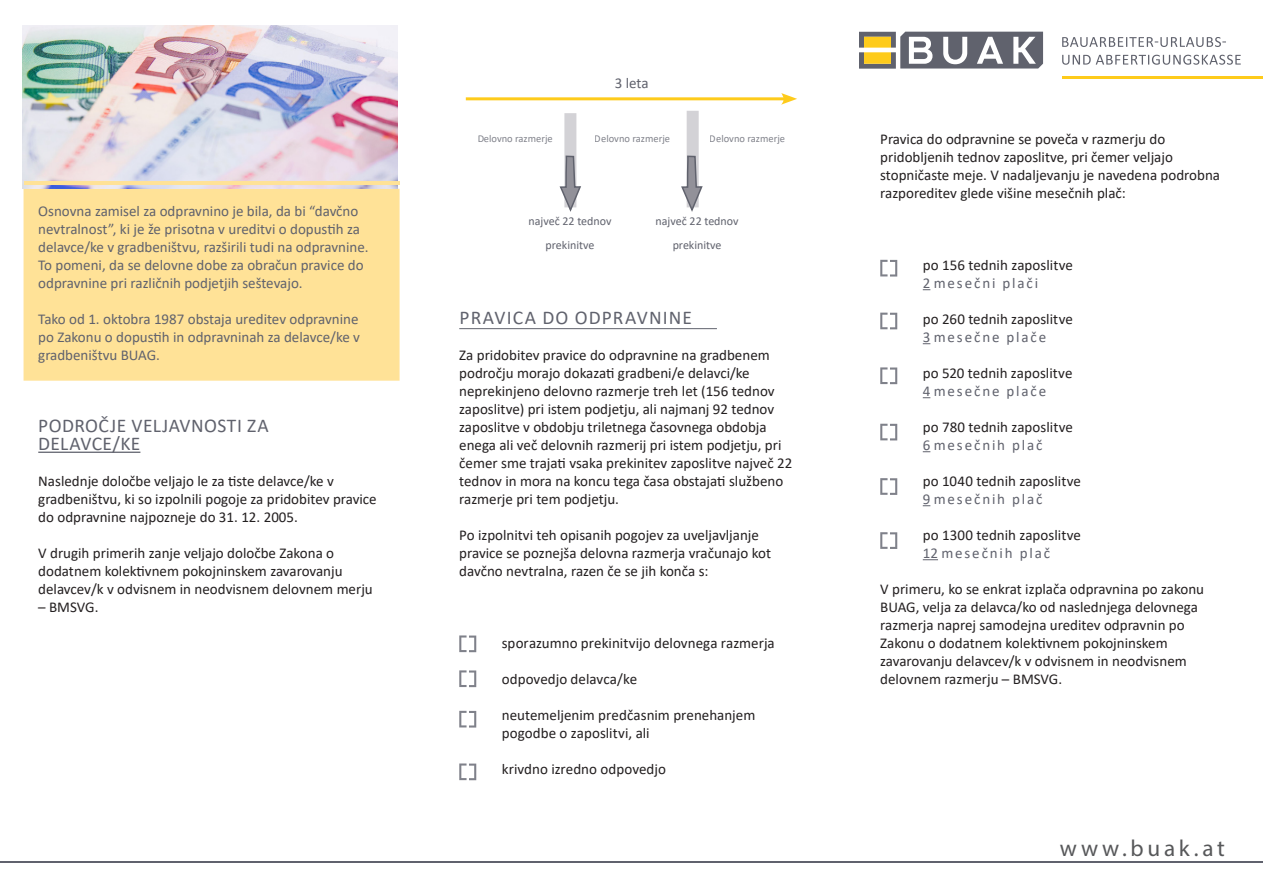
<style>
.page{position:relative;width:1263px;height:893px;background:#fff}
.page>*{position:absolute;margin:0;border:0;box-sizing:border-box;transform-origin:0 0}
.t1{font:23.25px "Myriad Pro";letter-spacing:.16em;color:#57585a}
.EINLEITUNG{font:19.5px/18px "Calibri";letter-spacing:.02em;color:#60626d}
.Überschriften{font:19.5px "Calibri";letter-spacing:.06em;color:#60626d}
.Fliesstext{font:15px/18px "Calibri";color:#231f20}
.TEXTEingerückter{font:15px/18px "Calibri";letter-spacing:.005em;color:#231f20}
.EINLEITUNG-2{font:15px/18px "Calibri";color:#60626d}
.t2{font:12px/24px "Calibri";color:#60626d;text-align:center}
.t3{font:10.5px "Calibri";color:#60626d}
.s1{color:#60626d}
</style>
<div class="page">
<svg style="left:22px;top:25px;width:376px;height:1px"></svg>
<svg style="left:1062px;top:55px;width:179px;height:10px"></svg>
<svg style="left:1062px;top:37px;width:164px;height:10px"></svg>
<svg style="left:859px;top:32px;width:184px;height:37px"></svg>
<hr style="left:1062px;top:76px;width:201px;height:2px;background:#fecb1b">
<hr style="left:0;top:861px;width:1263px;height:1px;background:#60626d">
<div style="left:24px;top:189px;width:376px;height:192px;background:#ffe297;border:2px solid #ffe297"></div>
<hr style="left:38px;top:452px;width:102px;height:1px;background:#60626d">
<hr style="left:459px;top:328px;width:258px;height:1px;background:#60626d">
<hr style="left:466px;top:97px;width:321px;height:3px;background:#fecb1b">
<svg style="left:781px;top:93px;width:16px;height:12px"></svg>
<div style="left:564px;top:113px;width:12px;height:94px;background:#d3d2d6"></div>
<div style="left:687px;top:111px;width:12px;height:96px;background:#d3d2d6"></div>
<svg style="left:459px;top:635px;width:17px;height:17px"></svg>
<svg style="left:459px;top:711px;width:17px;height:17px"></svg>
<svg style="left:459px;top:670px;width:17px;height:17px"></svg>
<svg style="left:923px;top:559px;width:15px;height:1px"></svg>
<svg style="left:559px;top:115px;width:144px;height:97px"></svg>
<svg style="left:880px;top:313px;width:17px;height:16px"></svg>
<svg style="left:880px;top:260px;width:17px;height:17px"></svg>
<svg style="left:880px;top:367px;width:17px;height:17px"></svg>
<svg style="left:880px;top:424px;width:17px;height:16px"></svg>
<svg style="left:880px;top:478px;width:17px;height:17px"></svg>
<svg style="left:880px;top:532px;width:17px;height:17px"></svg>
<svg style="left:459px;top:763px;width:17px;height:17px"></svg>
<img style="left:22px;top:26px;width:376px;height:162px">
<hr style="left:24px;top:182px;width:376px;height:3px;background:#ffe297">
<p class="EINLEITUNG-2" style="left:38px;top:202px;width:332px">Osnovna zamisel za odpravnino je bila, da bi “davčno nevtralnost”, ki je že prisotna v ureditvi o dopustih za delavce/ke v gradbeništvu, razširili tudi na odpravnine.<br>To pomeni, da se delovne dobe za obračun pravice do odpravnine pri različnih podjetjih seštevajo.</p>
<p class="EINLEITUNG-2" style="left:38px;top:310px;width:323px;text-align:justify">Tako od 1. oktobra 1987 obstaja ureditev odpravnine po Zakonu o dopustih in odpravninah za delavce/ke v gradbeništvu BUAG.</p>
<p class="EINLEITUNG" style="left:38px;top:416px;width:232px">PODROČJE VELJAVNOSTI ZA<br>DELAVCE/KE</p>
<p class="Fliesstext" style="left:38px;top:472px;width:340px">Naslednje določbe veljajo le za tiste delavce/ke v gradbeništvu, ki so izpolnili pogoje za pridobitev pravice do odpravnine najpozneje do 31. 12. 2005.</p>
<p class="Fliesstext" style="left:38px;top:544px;width:336px">V drugih primerih zanje veljajo določbe Zakona o dodatnem kolektivnem pokojninskem zavarovanju delavcev/k v odvisnem in neodvisnem delovnem merju</p>
<p class="Fliesstext" style="left:38px;top:598px;width:62px">– BMSVG.</p>
<p class="EINLEITUNG-2" style="left:615px;top:73px;width:35px">3 leta</p>
<p class="t3" style="left:477px;top:131px;width:77px">Delovno razmerje</p>
<p class="t3" style="left:595px;top:131px;width:77px">Delovno razmerje</p>
<p class="t3" style="left:710px;top:131px;width:77px">Delovno razmerje</p>
<p class="t2" style="left:528px;top:209px;width:85px">največ 22 tednov prekinitve</p>
<p class="t2" style="left:656px;top:209px;width:85px">največ 22 tednov prekinitve</p>
<p class="Überschriften" style="left:460px;top:304px;width:234px">PRAVICA DO ODPRAVNINE</p>
<p class="Fliesstext" style="left:459px;top:346px;width:334px">Za pridobitev pravice do odpravnine na gradbenem področju morajo dokazati gradbeni/e delavci/ke neprekinjeno delovno razmerje treh let (156 tednov zaposlitve) pri istem podjetju, ali najmanj 92 tednov zaposlitve v obdobju triletnega časovnega obdobja enega ali več delovnih razmerij pri istem podjetju, pri čemer sme trajati vsaka prekinitev zaposlitve največ 22 tednov in mora na koncu tega časa obstajati službeno razmerje pri tem podjetju.</p>
<p class="Fliesstext" style="left:459px;top:526px;width:313px">Po izpolnitvi teh opisanih pogojev za uveljavljanje pravice se poznejša delovna razmerja vračunajo kot davčno nevtralna, razen če se jih konča s:</p>
<p class="TEXTEingerückter" style="left:502px;top:634px;width:274px">sporazumno prekinitvijo delovnega razmerja</p>
<p class="TEXTEingerückter" style="left:502px;top:670px;width:137px">odpovedjo delavca/ke</p>
<p class="TEXTEingerückter" style="left:502px;top:706px;width:255px">neutemeljenim predčasnim prenehanjem pogodbe o zaposlitvi, ali</p>
<p class="TEXTEingerückter" style="left:502px;top:760px;width:166px">krivdno izredno odpovedjo</p>
<p class="Fliesstext" style="left:880px;top:130px;width:341px">Pravica do odpravnine se poveča v razmerju do pridobljenih tednov zaposlitve, pri čemer veljajo stopničaste meje. V nadaljevanju je navedena podrobna razporeditev glede višine mesečnih plač:</p>
<p class="TEXTEingerückter" style="left:923px;top:256px;width:152px">po 156 tednih zaposlitve<br><span class="s1">2 mesečni plači</span></p>
<p class="TEXTEingerückter" style="left:923px;top:310px;width:152px">po 260 tednih zaposlitve<br><span class="s1">3 mesečne plače</span></p>
<p class="TEXTEingerückter" style="left:923px;top:364px;width:151px">po 520 tednih zaposlitve<br><span class="s1">4 mesečne plače</span></p>
<p class="TEXTEingerückter" style="left:923px;top:418px;width:152px">po 780 tednih zaposlitve<br><span class="s1">6 mesečnih plač</span></p>
<p class="TEXTEingerückter" style="left:923px;top:472px;width:160px">po 1040 tednih zaposlitve<br><span class="s1">9 mesečnih plač</span></p>
<p class="TEXTEingerückter" style="left:923px;top:526px;width:160px">po 1300 tednih zaposlitve<br><span class="s1">12 mesečnih plač</span></p>
<p class="Fliesstext" style="left:880px;top:580px;width:325px">V primeru, ko se enkrat izplača odpravnina po zakonu BUAG, velja za delavca/ko od naslednjega delovnega razmerja naprej samodejna ureditev odpravnin po Zakonu o dodatnem kolektivnem pokojninskem zavarovanju delavcev/k v odvisnem in neodvisnem delovnem razmerju – BMSVG.</p>
<h1 class="t1" style="left:1060px;top:833px;width:166px">www.buak.at</h1>
</div>
